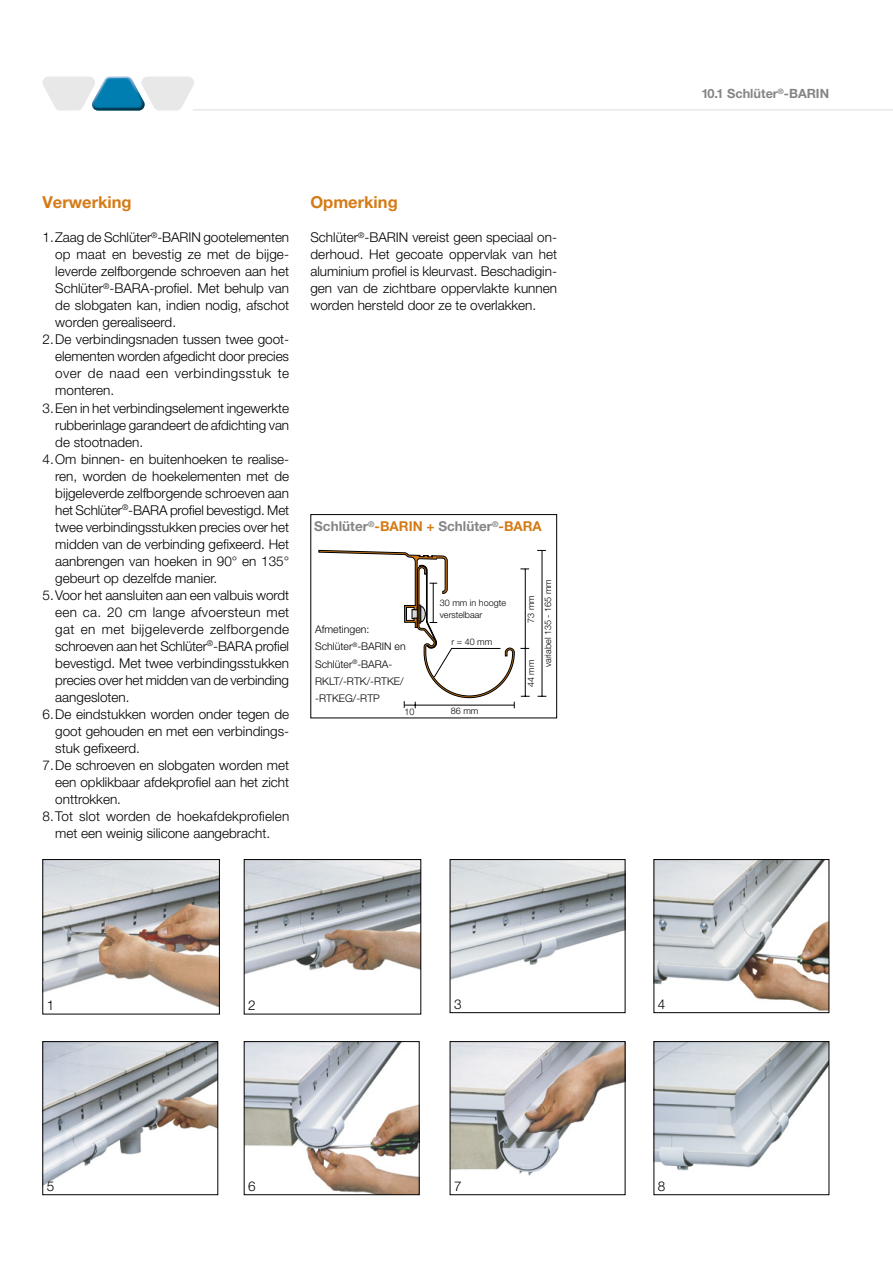
<style>
.page{position:relative;width:893px;height:1263px;background:#fff}
.page>*{position:absolute;margin:0;border:0;box-sizing:border-box;transform-origin:0 0}
.t1{font:700 16.5px "Helvetica Neue LT Pro";color:#d57b16}
.t2{font:700 13.65px "Helvetica Neue LT Pro";color:#858585}
.t3{font:300 13.5px/17px "Helvetica Neue LT Pro";color:#000;text-align:justify}
.t4{font:300 13.5px "Helvetica Neue LT Pro";letter-spacing:.025em;color:#000}
.t5{font:300 13.5px "Helvetica Neue LT Pro";letter-spacing:.03em;color:#000}
.t6{font:700 12.75px "Helvetica Neue LT Pro";color:#858585}
.t7{font:300 10.5px/17.1px "Helvetica Neue LT Pro";color:#000}
.t8{font:300 9px/12px "Helvetica Neue LT Pro";color:#000}
.s1{color:#d57b16}
</style>
<div class="page">
<hr style="left:542px;top:551px;width:1px;height:145px;background:#000">
<svg style="left:319px;top:550px;width:211px;height:159px"></svg>
<div style="left:310px;top:514px;width:247px;height:204px;border:1px solid #000"></div>
<img style="left:246px;top:861px;width:173px;height:113px">
<div style="left:244px;top:859px;width:177px;height:155px;border:1px solid #000"></div>
<img style="left:45px;top:861px;width:173px;height:146px">
<div style="left:43px;top:859px;width:177px;height:155px;border:1px solid #000"></div>
<img style="left:452px;top:861px;width:171px;height:119px">
<div style="left:450px;top:859px;width:175px;height:154px;border:1px solid #000"></div>
<img style="left:656px;top:861px;width:171px;height:150px">
<div style="left:654px;top:859px;width:175px;height:154px;border:1px solid #000"></div>
<img style="left:246px;top:1043px;width:171px;height:150px">
<div style="left:244px;top:1041px;width:175px;height:154px;border:1px solid #000"></div>
<img style="left:656px;top:1043px;width:171px;height:128px">
<div style="left:654px;top:1041px;width:175px;height:154px;border:1px solid #000"></div>
<img style="left:452px;top:1043px;width:171px;height:133px">
<div style="left:450px;top:1041px;width:175px;height:154px;border:1px solid #000"></div>
<img style="left:45px;top:1043px;width:171px;height:142px">
<div style="left:43px;top:1041px;width:175px;height:154px;border:1px solid #000"></div>
<hr style="left:193px;top:109px;width:700px;height:2px;background:#e8e8e8">
<svg style="left:43px;top:77px;width:151px;height:34px"></svg>
<p class="t6" style="left:701px;top:86px;width:129px">10.1 Schlüter<sup>®</sup>-BARIN</p>
<p class="t1" style="left:43px;top:192px;width:91px">Verwerking</p>
<p class="t3" style="left:43px;top:229px;width:248px">1.Zaag de Schlüter<sup>®</sup>-BARIN gootelementen</p>
<p class="t3" style="left:55px;top:246px;width:234px">op maat en bevestig ze met de bijge-</p>
<p class="t3" style="left:55px;top:263px;width:235px">leverde zelfborgende schroeven aan het</p>
<p class="t3" style="left:55px;top:280px;width:235px">Schlüter<sup>®</sup>-BARA-profiel. Met behulp van</p>
<p class="t3" style="left:55px;top:297px;width:235px">de slobgaten kan, indien nodig, afschot</p>
<p class="t3" style="left:55px;top:314px;width:122px">worden gerealiseerd.</p>
<p class="t3" style="left:43px;top:331px;width:247px">2.De verbindingsnaden tussen twee goot-</p>
<p class="t3" style="left:55px;top:348px;width:235px">elementen worden afgedicht door precies</p>
<p class="t5" style="left:55px;top:365px;width:235px">over de naad een verbindingsstuk te</p>
<p class="t3" style="left:55px;top:382px;width:61px">monteren.</p>
<p class="t3" style="left:43px;top:399px;width:248px">3.Een in het verbindingselement ingewerkte</p>
<p class="t3" style="left:55px;top:416px;width:235px">rubberinlage garandeert de afdichting van</p>
<p class="t3" style="left:55px;top:433px;width:90px">de stootnaden.</p>
<p class="t3" style="left:43px;top:450px;width:248px">4.Om binnen- en buitenhoeken te realise-</p>
<p class="t3" style="left:55px;top:467px;width:235px">ren, worden de hoekelementen met de</p>
<p class="t3" style="left:55px;top:484px;width:235px">bijgeleverde zelfborgende schroeven aan</p>
<p class="t3" style="left:55px;top:501px;width:235px">het Schlüter<sup>®</sup>-BARA profiel bevestigd. Met</p>
<p class="t3" style="left:55px;top:518px;width:235px">twee verbindingsstukken precies over het</p>
<p class="t3" style="left:55px;top:535px;width:235px">midden van de verbinding gefixeerd. Het</p>
<p class="t3" style="left:55px;top:552px;width:235px">aanbrengen van hoeken in 90° en 135°</p>
<p class="t3" style="left:55px;top:569px;width:163px">gebeurt op dezelfde manier.</p>
<p class="t3" style="left:43px;top:586px;width:248px">5.Voor het aansluiten aan een valbuis wordt</p>
<p class="t3" style="left:55px;top:603px;width:235px">een ca. 20 cm lange afvoersteun met</p>
<p class="t4" style="left:55px;top:621px;width:235px">gat en met bijgeleverde zelfborgende</p>
<p class="t3" style="left:55px;top:637px;width:235px">schroeven aan het Schlüter<sup>®</sup>-BARA profiel</p>
<p class="t3" style="left:55px;top:654px;width:235px">bevestigd. Met twee verbindingsstukken</p>
<p class="t3" style="left:55px;top:671px;width:235px">precies over het midden van de verbinding</p>
<p class="t3" style="left:55px;top:688px;width:76px">aangesloten.</p>
<p class="t3" style="left:43px;top:705px;width:248px">6.De eindstukken worden onder tegen de</p>
<p class="t3" style="left:55px;top:722px;width:235px">goot gehouden en met een verbindings-</p>
<p class="t3" style="left:55px;top:739px;width:86px">stuk gefixeerd.</p>
<p class="t3" style="left:43px;top:756px;width:248px">7.De schroeven en slobgaten worden met</p>
<p class="t3" style="left:55px;top:773px;width:235px">een opklikbaar afdekprofiel aan het zicht</p>
<p class="t3" style="left:55px;top:790px;width:67px">onttrokken.</p>
<p class="t3" style="left:43px;top:807px;width:248px">8.Tot slot worden de hoekafdekprofielen</p>
<p class="t3" style="left:55px;top:824px;width:216px">met een weinig silicone aangebracht.</p>
<p class="t1" style="left:310px;top:192px;width:89px">Opmerking</p>
<p class="t3" style="left:310px;top:229px;width:248px">Schlüter<sup>®</sup>-BARIN vereist geen speciaal on&shy;derhoud. Het gecoate oppervlak van het aluminium profiel is kleurvast. Beschadigin&shy;gen van de zichtbare oppervlakte kunnen worden hersteld door ze te overlakken.</p>
<p class="t2" style="left:314px;top:518px;width:229px">Schlüter<sup>®</sup><span class="s1">-BARIN +</span> Schlüter<sup>®</sup><span class="s1">-BARA</span></p>
<p class="t7" style="left:315px;top:621px;width:92px">Afmetingen:<br>Schlüter<sup>®</sup>-BARIN en<br>Schlüter<sup>®</sup>-BARA-<br>RKLT/-RTK/-RTKE/ -RTKEG/-RTP</p>
<p class="t8" style="left:440px;top:596px;width:68px">30 mm in hoogte verstelbaar</p>
<p class="t8" style="left:451px;top:635px;width:42px">r = 40 mm</p>
<p class="t8" style="left:404px;top:705px;width:12px">10</p>
<p class="t8" style="left:451px;top:705px;width:29px">86 mm</p>
<p class="t8" style="left:525px;top:623px;width:29px;rotate:-90deg">73 mm</p>
<p class="t8" style="left:525px;top:687px;width:29px;rotate:-90deg">44 mm</p>
<p class="t8" style="left:542px;top:667px;width:90px;rotate:-90deg">variabel 135 - 165 mm</p>
<p class="t3" style="left:47px;top:996px;width:9px">1</p>
<p class="t3" style="left:248px;top:996px;width:9px">2</p>
<p class="t3" style="left:454px;top:995px;width:9px">3</p>
<p class="t3" style="left:658px;top:995px;width:9px">4</p>
<p class="t3" style="left:47px;top:1177px;width:9px">5</p>
<p class="t3" style="left:248px;top:1177px;width:9px">6</p>
<p class="t3" style="left:454px;top:1177px;width:9px">7</p>
<p class="t3" style="left:658px;top:1177px;width:9px">8</p>
</div>
